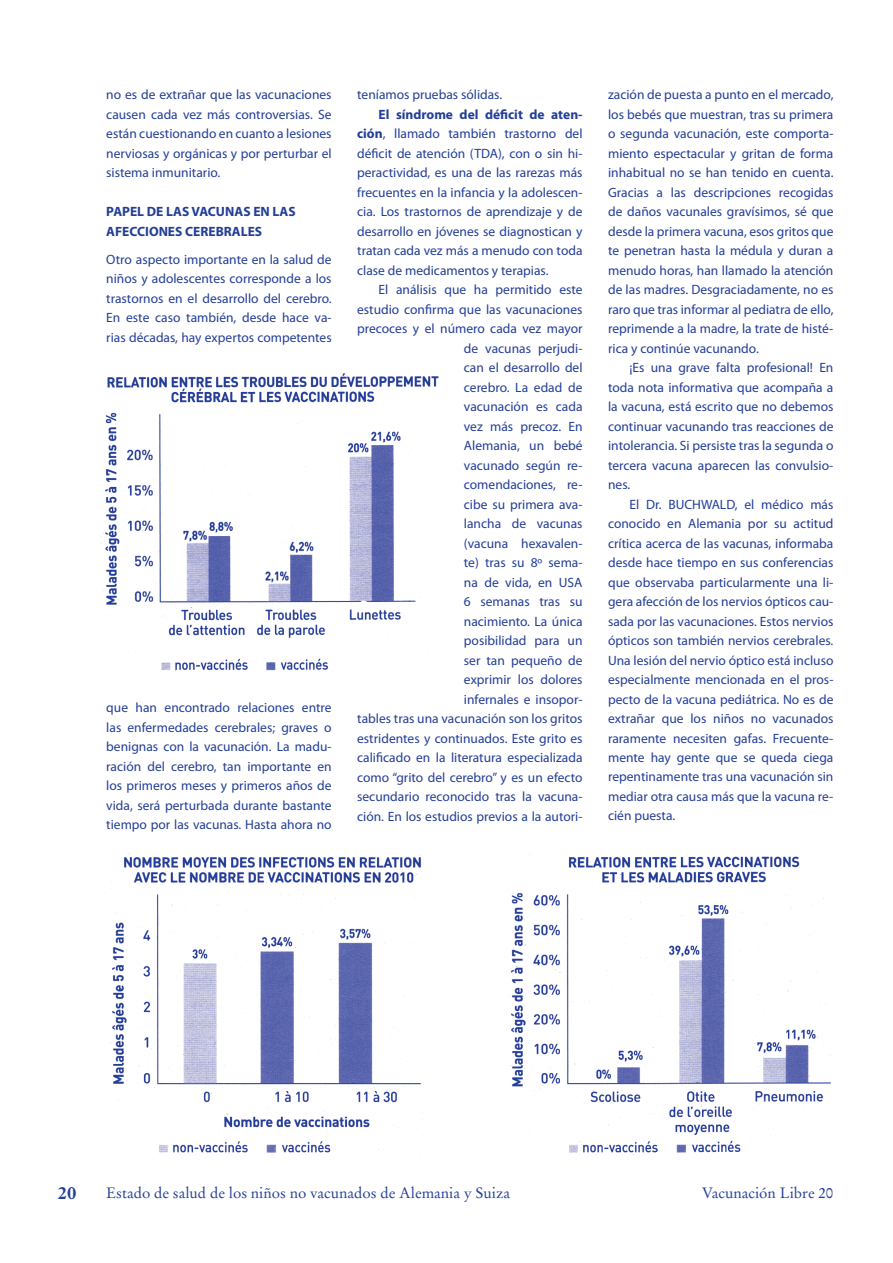
<style>
.page{position:relative;width:893px;height:1263px;background:#fff}
.page>*{position:absolute;margin:0;border:0;box-sizing:border-box;transform-origin:0 0}
.t1{font:700 18px "Plantin Std";color:#233e98}
.t2{font:15px "Stempel Garamond LT Std";color:#233e98}
.t3{font:13.5px/19.5px "Myriad Pro";color:#233e98;text-align:justify}
.t4{font:700 13.5px/19.5px "Myriad Pro";color:#233e98}
.s1{font-weight:700}
</style>
<div class="page">
<img style="left:101px;top:373px;width:342px;height:298px">
<img style="left:112px;top:853px;width:311px;height:303px">
<img style="left:509px;top:854px;width:321px;height:302px">
<p class="t3" style="left:106px;top:85px;width:227px">no es de extrañar que las vacunaciones causen cada vez más controversias. Se están cuestionando en cuanto a lesiones nerviosas y orgánicas y por perturbar el sistema inmunitario.</p>
<p class="t4" style="left:106px;top:202px;width:191px">PAPEL DE LAS VACUNAS EN LAS<br>AFECCIONES CEREBRALES</p>
<p class="t3" style="left:106px;top:249px;width:227px">Otro aspecto importante en la salud de niños y adolescentes corresponde a los trastornos en el desarrollo del cerebro.<br>En este caso también, desde hace va&shy;rias décadas, hay expertos competentes</p>
<p class="t3" style="left:106px;top:698px;width:227px">que han encontrado relaciones entre las enfermedades cerebrales; graves o benignas con la vacunación. La madu&shy;ración del cerebro, tan importante en los primeros meses y primeros años de vida, será perturbada durante bastante tiempo por las vacunas. Hasta ahora no</p>
<p class="t3" style="left:357px;top:85px;width:147px">teníamos pruebas sólidas.</p>
<p class="t3" style="left:357px;top:104px;width:227px;text-indent:21px"><span class="s1">El síndrome del déficit de aten&shy;ción</span>, llamado también trastorno del déficit de atención (TDA), con o sin hi&shy;peractividad, es una de las rarezas más frecuentes en la infancia y la adolescen&shy;cia. Los trastornos de aprendizaje y de desarrollo en jóvenes se diagnostican y tratan cada vez más a menudo con toda clase de medicamentos y terapias.</p>
<p class="t3" style="left:357px;top:280px;width:227px;text-align:right">El análisis que ha permitido este estudio confirma que las vacunaciones precoces y el número cada vez mayor de vacunas perjudi-<br>can el desarrollo del<br>cerebro. La edad de<br>vacunación es cada<br>vez más precoz. En<br>Alemania, un bebé<br>vacunado según re-<br>comendaciones, re-<br>cibe su primera ava-<br>lancha de vacunas<br>(vacuna hexavalen-<br>te) tras su 8º sema-<br>na de vida, en USA<br>6 semanas tras su<br>nacimiento. La única<br>posibilidad para un<br>ser tan pequeño de<br>exprimir los dolores<br>infernales e insopor-<br>tables tras una vacunación son los gritos estridentes y continuados. Este grito es calificado en la literatura especializada como “grito del cerebro” y es un efecto secundario reconocido tras la vacuna&shy;ción. En los estudios previos a la autori-</p>
<p class="t3" style="left:608px;top:85px;width:227px">zación de puesta a punto en el mercado, los bebés que muestran, tras su primera o segunda vacunación, este comporta&shy;miento espectacular y gritan de forma inhabitual no se han tenido en cuenta.<br>Gracias a las descripciones recogidas de daños vacunales gravísimos, sé que desde la primera vacuna, esos gritos que te penetran hasta la médula y duran a menudo horas, han llamado la atención de las madres. Desgraciadamente, no es raro que tras informar al pediatra de ello, reprimende a la madre, la trate de histé&shy;rica y continúe vacunando.</p>
<p class="t3" style="left:608px;top:358px;width:227px;text-indent:21px">¡Es una grave falta profesional! En toda nota informativa que acompaña a la vacuna, está escrito que no debemos continuar vacunando tras reacciones de intolerancia. Si persiste tras la segunda o tercera vacuna aparecen las convulsio&shy;nes.</p>
<p class="t3" style="left:608px;top:494px;width:227px;text-indent:21px">El Dr. BUCHWALD, el médico más conocido en Alemania por su actitud crítica acerca de las vacunas, informaba desde hace tiempo en sus conferencias que observaba particularmente una li&shy;gera afección de los nervios ópticos cau&shy;sada por las vacunaciones. Estos nervios ópticos son también nervios cerebrales.<br>Una lesión del nervio óptico está incluso especialmente mencionada en el pros&shy;pecto de la vacuna pediátrica. No es de extrañar que los niños no vacunados raramente necesiten gafas. Frecuente&shy;mente hay gente que se queda ciega repentinamente tras una vacunación sin mediar otra causa más que la vacuna re&shy;cién puesta.</p>
<h1 class="t1" style="left:58px;top:1182px;width:20px">20</h1>
<p class="t2" style="left:106px;top:1184px;width:405px">Estado de salud de los niños no vacunados de Alemania y Suiza</p>
<p class="t2" style="left:702px;top:1184px;width:133px">Vacunación Libre 20</p>
</div>
